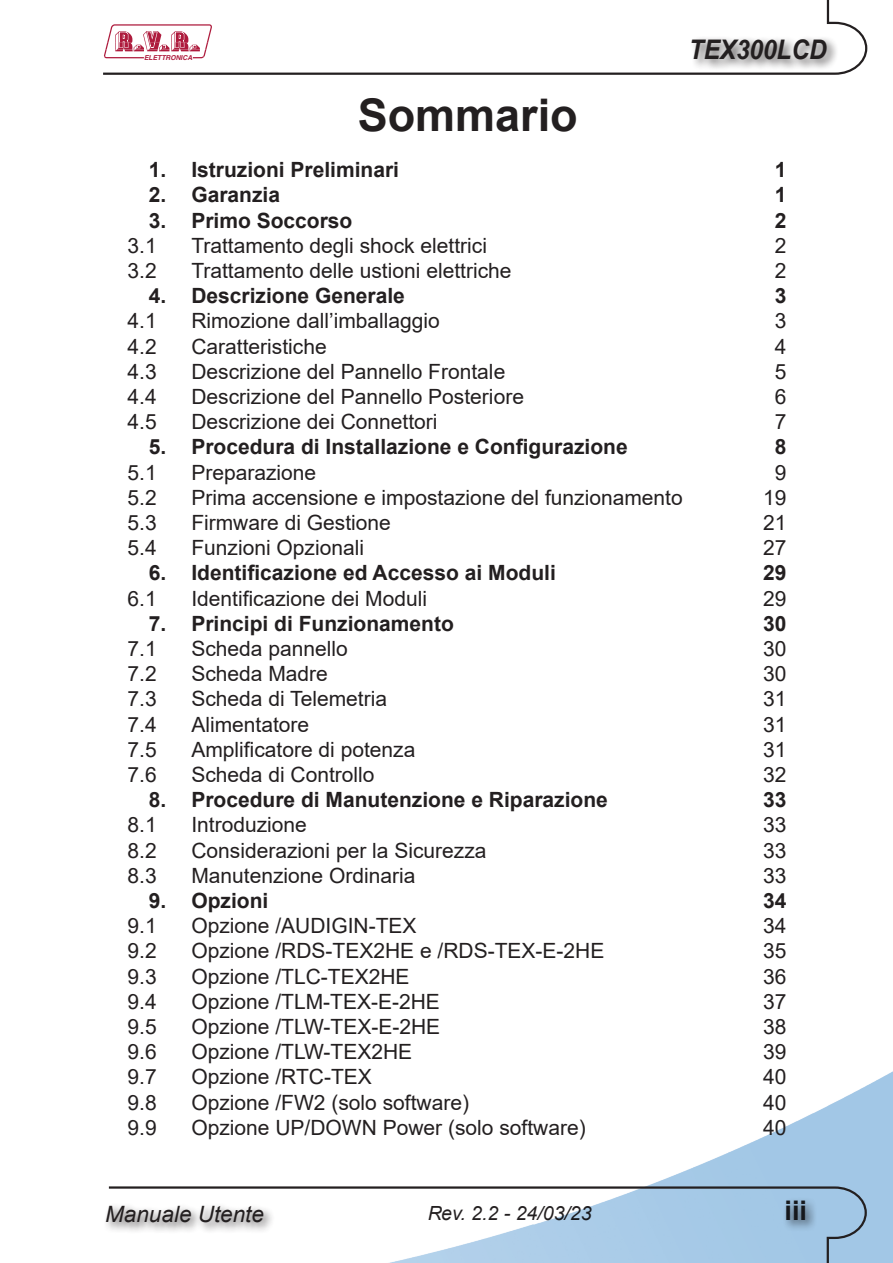
<style>
.page{position:relative;width:893px;height:1263px;background:#fff}
.page>*{position:absolute;margin:0;border:0;box-sizing:border-box;transform-origin:0 0}
.t1{font:700 45px "Arial";color:#231f20}
.t2{font:italic 700 27px "Arial";color:#231f20;scale:.9 1}
.t3{font:700 27px "Arial";color:#231f20}
.t4{font:italic 22.5px "Arial";color:#231f20}
.t5{font:21px "Arial";color:#231f20}
.t6{font:700 21px "Arial";color:#231f20}
.t7{font:italic 19.5px "Arial";color:#231f20}
.t8{font:italic 700 6.75px "Helvetica";color:#ae1b3d}
</style>
<div class="page">
<img style="left:650px;top:1071px;width:243px;height:192px">
<svg style="left:103px;top:0;width:765px;height:75px"></svg>
<svg style="left:108px;top:1185px;width:760px;height:78px"></svg>
<div style="left:689px;top:35px;width:149px;height:36px;background:#231f20;opacity:.75"></div>
<svg style="left:104px;top:24px;width:108px;height:34px"></svg>
<div style="left:783px;top:1196px;width:34px;height:36px;background:#231f20;opacity:.75"></div>
<div style="left:103px;top:1202px;width:173px;height:32px;background:#231f20;opacity:.75"></div>
<p class="t8" style="left:144px;top:54px;width:50px">ELETTRONICA</p>
<p class="t2" style="left:689px;top:31px;width:155px">TEX300LCD</p>
<h1 class="t1" style="left:358px;top:83px;width:222px">Sommario</h1>
<p class="t6" style="left:149px;top:155px;width:252px">1. Istruzioni Preliminari</p>
<p class="t6" style="left:775px;top:155px;width:13px">1</p>
<p class="t6" style="left:149px;top:180px;width:133px">2. Garanzia</p>
<p class="t6" style="left:775px;top:180px;width:13px">1</p>
<p class="t6" style="left:149px;top:205px;width:205px">3. Primo Soccorso</p>
<p class="t6" style="left:775px;top:205px;width:13px">2</p>
<p class="t5" style="left:128px;top:231px;width:31px">3.1</p>
<p class="t5" style="left:191px;top:231px;width:297px">Trattamento degli shock elettrici</p>
<p class="t5" style="left:775px;top:231px;width:13px">2</p>
<p class="t5" style="left:128px;top:256px;width:31px">3.2</p>
<p class="t5" style="left:191px;top:256px;width:322px">Trattamento delle ustioni elettriche</p>
<p class="t5" style="left:775px;top:256px;width:13px">2</p>
<p class="t6" style="left:149px;top:281px;width:258px">4. Descrizione Generale</p>
<p class="t6" style="left:775px;top:281px;width:13px">3</p>
<p class="t5" style="left:128px;top:306px;width:31px">4.1</p>
<p class="t5" style="left:191px;top:306px;width:250px">Rimozione dall’imballaggio</p>
<p class="t5" style="left:775px;top:306px;width:13px">3</p>
<p class="t5" style="left:128px;top:332px;width:31px">4.2</p>
<p class="t5" style="left:191px;top:332px;width:137px">Caratteristiche</p>
<p class="t5" style="left:775px;top:332px;width:13px">4</p>
<p class="t5" style="left:128px;top:357px;width:31px">4.3</p>
<p class="t5" style="left:191px;top:357px;width:316px">Descrizione del Pannello Frontale</p>
<p class="t5" style="left:775px;top:357px;width:13px">5</p>
<p class="t5" style="left:128px;top:382px;width:31px">4.4</p>
<p class="t5" style="left:191px;top:382px;width:334px">Descrizione del Pannello Posteriore</p>
<p class="t5" style="left:775px;top:382px;width:13px">6</p>
<p class="t5" style="left:128px;top:407px;width:31px">4.5</p>
<p class="t5" style="left:191px;top:407px;width:248px">Descrizione dei Connettori</p>
<p class="t5" style="left:775px;top:407px;width:13px">7</p>
<p class="t6" style="left:149px;top:432px;width:480px">5. Procedura di Installazione e Configurazione</p>
<p class="t6" style="left:775px;top:432px;width:13px">8</p>
<p class="t5" style="left:128px;top:458px;width:31px">5.1</p>
<p class="t5" style="left:191px;top:458px;width:126px">Preparazione</p>
<p class="t5" style="left:775px;top:458px;width:13px">9</p>
<p class="t5" style="left:128px;top:483px;width:31px">5.2</p>
<p class="t5" style="left:191px;top:483px;width:493px">Prima accensione e impostazione del funzionamento</p>
<p class="t5" style="left:763px;top:483px;width:25px">19</p>
<p class="t5" style="left:128px;top:508px;width:31px">5.3</p>
<p class="t5" style="left:191px;top:508px;width:201px">Firmware di Gestione</p>
<p class="t5" style="left:763px;top:508px;width:25px">21</p>
<p class="t5" style="left:128px;top:533px;width:31px">5.4</p>
<p class="t5" style="left:191px;top:533px;width:174px">Funzioni Opzionali</p>
<p class="t5" style="left:763px;top:533px;width:25px">27</p>
<p class="t6" style="left:149px;top:558px;width:409px">6. Identificazione ed Accesso ai Moduli</p>
<p class="t6" style="left:763px;top:558px;width:25px">29</p>
<p class="t5" style="left:128px;top:584px;width:31px">6.1</p>
<p class="t5" style="left:191px;top:584px;width:237px">Identificazione dei Moduli</p>
<p class="t5" style="left:763px;top:584px;width:25px">29</p>
<p class="t6" style="left:149px;top:609px;width:307px">7. Principi di Funzionamento</p>
<p class="t6" style="left:763px;top:609px;width:25px">30</p>
<p class="t5" style="left:128px;top:634px;width:31px">7.1</p>
<p class="t5" style="left:191px;top:634px;width:158px">Scheda pannello</p>
<p class="t5" style="left:763px;top:634px;width:25px">30</p>
<p class="t5" style="left:128px;top:659px;width:31px">7.2</p>
<p class="t5" style="left:191px;top:659px;width:138px">Scheda Madre</p>
<p class="t5" style="left:763px;top:659px;width:25px">30</p>
<p class="t5" style="left:128px;top:684px;width:31px">7.3</p>
<p class="t5" style="left:191px;top:684px;width:197px">Scheda di Telemetria</p>
<p class="t5" style="left:763px;top:684px;width:25px">31</p>
<p class="t5" style="left:128px;top:710px;width:31px">7.4</p>
<p class="t5" style="left:191px;top:710px;width:119px">Alimentatore</p>
<p class="t5" style="left:763px;top:710px;width:25px">31</p>
<p class="t5" style="left:128px;top:735px;width:31px">7.5</p>
<p class="t5" style="left:191px;top:735px;width:226px">Amplificatore di potenza</p>
<p class="t5" style="left:763px;top:735px;width:25px">31</p>
<p class="t5" style="left:128px;top:760px;width:31px">7.6</p>
<p class="t5" style="left:191px;top:760px;width:185px">Scheda di Controllo</p>
<p class="t5" style="left:763px;top:760px;width:25px">32</p>
<p class="t6" style="left:149px;top:785px;width:461px">8. Procedure di Manutenzione e Riparazione</p>
<p class="t6" style="left:763px;top:785px;width:25px">33</p>
<p class="t5" style="left:128px;top:810px;width:31px">8.1</p>
<p class="t5" style="left:191px;top:810px;width:117px">Introduzione</p>
<p class="t5" style="left:763px;top:810px;width:25px">33</p>
<p class="t5" style="left:128px;top:836px;width:31px">8.2</p>
<p class="t5" style="left:191px;top:836px;width:297px">Considerazioni per la Sicurezza</p>
<p class="t5" style="left:763px;top:836px;width:25px">33</p>
<p class="t5" style="left:128px;top:861px;width:31px">8.3</p>
<p class="t5" style="left:191px;top:861px;width:226px">Manutenzione Ordinaria</p>
<p class="t5" style="left:763px;top:861px;width:25px">33</p>
<p class="t6" style="left:149px;top:886px;width:121px">9. Opzioni</p>
<p class="t6" style="left:763px;top:886px;width:25px">34</p>
<p class="t5" style="left:128px;top:911px;width:31px">9.1</p>
<p class="t5" style="left:191px;top:911px;width:227px">Opzione /AUDIGIN-TEX</p>
<p class="t5" style="left:763px;top:911px;width:25px">34</p>
<p class="t5" style="left:128px;top:936px;width:31px">9.2</p>
<p class="t5" style="left:191px;top:936px;width:415px">Opzione /RDS-TEX2HE e /RDS-TEX-E-2HE</p>
<p class="t5" style="left:763px;top:936px;width:25px">35</p>
<p class="t5" style="left:128px;top:962px;width:31px">9.3</p>
<p class="t5" style="left:191px;top:962px;width:220px">Opzione /TLC-TEX2HE</p>
<p class="t5" style="left:763px;top:962px;width:25px">36</p>
<p class="t5" style="left:128px;top:987px;width:31px">9.4</p>
<p class="t5" style="left:191px;top:987px;width:250px">Opzione /TLM-TEX-E-2HE</p>
<p class="t5" style="left:763px;top:987px;width:25px">37</p>
<p class="t5" style="left:128px;top:1012px;width:31px">9.5</p>
<p class="t5" style="left:191px;top:1012px;width:250px">Opzione /TLW-TEX-E-2HE</p>
<p class="t5" style="left:763px;top:1012px;width:25px">38</p>
<p class="t5" style="left:128px;top:1037px;width:31px">9.6</p>
<p class="t5" style="left:191px;top:1037px;width:222px">Opzione /TLW-TEX2HE</p>
<p class="t5" style="left:763px;top:1037px;width:25px">39</p>
<p class="t5" style="left:128px;top:1062px;width:31px">9.7</p>
<p class="t5" style="left:191px;top:1062px;width:182px">Opzione /RTC-TEX</p>
<p class="t5" style="left:763px;top:1062px;width:25px">40</p>
<p class="t5" style="left:128px;top:1088px;width:31px">9.8</p>
<p class="t5" style="left:191px;top:1088px;width:279px">Opzione /FW2 (solo software)</p>
<p class="t5" style="left:763px;top:1088px;width:25px">40</p>
<p class="t5" style="left:128px;top:1113px;width:31px">9.9</p>
<p class="t5" style="left:191px;top:1113px;width:396px">Opzione UP/DOWN Power (solo software)</p>
<p class="t5" style="left:763px;top:1113px;width:25px">40</p>
<p class="t4" style="left:105px;top:1199px;width:160px">Manuale Utente</p>
<p class="t7" style="left:427px;top:1200px;width:166px">Rev. 2.2 - 24/03/23</p>
<p class="t3" style="left:784px;top:1191px;width:24px">iii</p>
</div>
